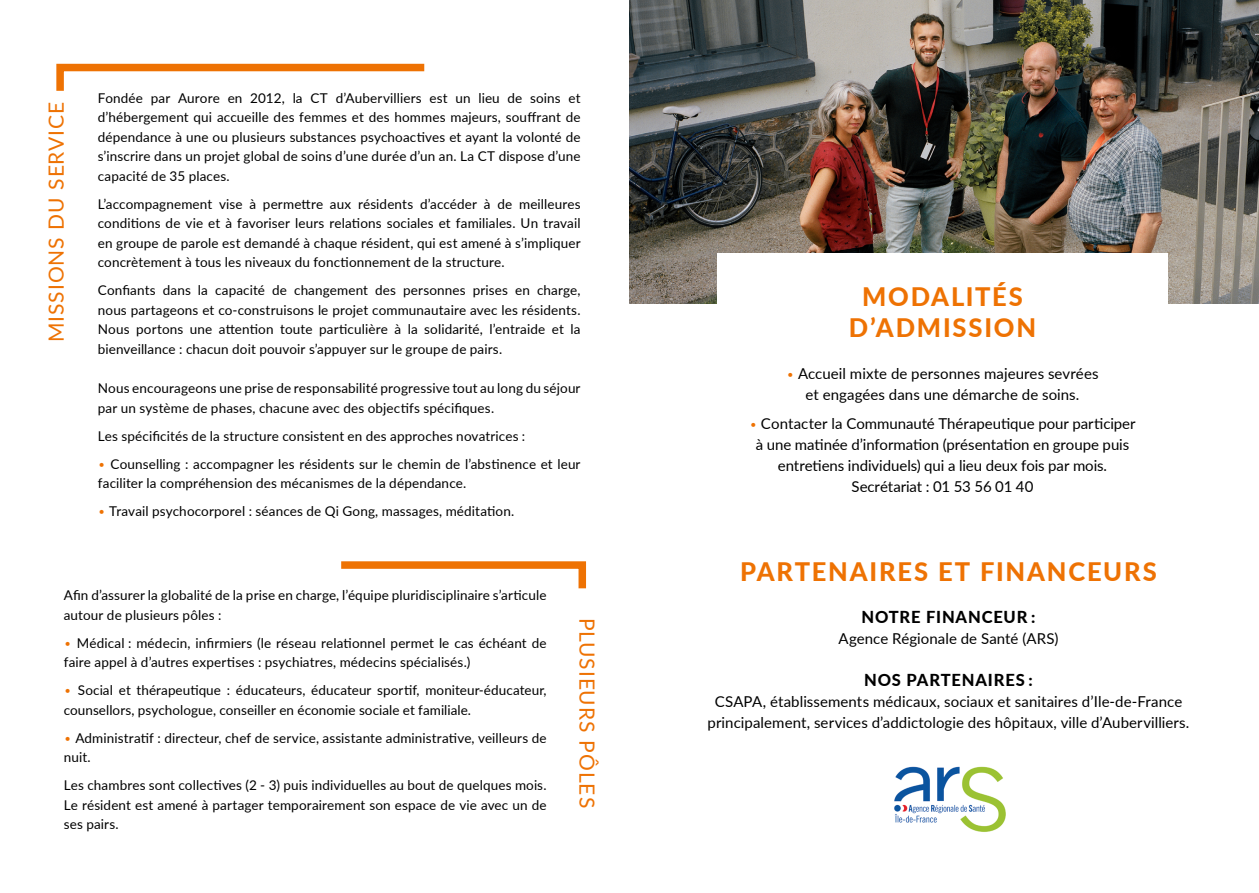
<style>
.page{position:relative;width:1259px;height:893px;background:#fff}
.page>*{position:absolute;margin:0;border:0;box-sizing:border-box;transform-origin:0 0}
.t1{font:900 25.5px/30.6px "Lato";letter-spacing:.07em;color:#ee7203;text-align:center}
.t2{font:21px "Lato";letter-spacing:.045em;color:#ee7203}
.t3{font:900 16.5px "Lato";letter-spacing:.055em;color:#000}
.t4{font:15px/21px "Lato";letter-spacing:.005em;color:#000;text-align:center}
.t5{font:13.5px/19.5px "Lato";letter-spacing:.01em;color:#000}
.s1{font-weight:300;color:#ee7203}
.s2{font-weight:300;font-size:13.5px;color:#ee7203}
</style>
<div class="page">
<img style="left:629px;top:0;width:630px;height:303px">
<svg style="left:56px;top:63px;width:369px;height:28px"></svg>
<div style="left:717px;top:253px;width:451px;height:245px;background:#fff"></div>
<img style="left:894px;top:766px;width:112px;height:66px">
<svg style="left:341px;top:561px;width:246px;height:28px"></svg>
<h2 class="t2" style="left:41px;top:342px;width:242px;rotate:-90deg">MISSIONS DU SERVICE</h2>
<p class="t5" style="left:98px;top:87px;width:484px;text-align:justify">Fondée par Aurore en 2012, la CT d’Aubervilliers est un lieu de soins et d’hébergement qui accueille des femmes et des hommes majeurs, souffrant de dépendance à une ou plusieurs substances psychoactives et ayant la volonté de s’inscrire dans un projet global de soins d’une durée d’un an. La CT dispose d’une capacité de 35 places.</p>
<p class="t5" style="left:98px;top:193px;width:484px;text-align:justify">L’accompagnement vise à permettre aux résidents d’accéder à de meilleures conditions de vie et à favoriser leurs relations sociales et familiales. Un travail en groupe de parole est demandé à chaque résident, qui est amené à s’impliquer concrètement à tous les niveaux du fonctionnement de la structure.</p>
<p class="t5" style="left:98px;top:280px;width:484px;text-align:justify">Confiants dans la capacité de changement des personnes prises en charge, nous partageons et co-construisons le projet communautaire avec les résidents.<br>Nous portons une attention toute particulière à la solidarité, l’entraide et la bienveillance : chacun doit pouvoir s’appuyer sur le groupe de pairs.</p>
<p class="t5" style="left:98px;top:378px;width:484px">Nous encourageons une prise de responsabilité progressive tout au long du séjour par un système de phases, chacune avec des objectifs spécifiques.</p>
<p class="t5" style="left:98px;top:425px;width:429px">Les spécificités de la structure consistent en des approches novatrices :</p>
<p class="t5" style="left:98px;top:453px;width:484px"><span class="s1">•</span> Counselling : accompagner les résidents sur le chemin de l’abstinence et leur faciliter la compréhension des mécanismes de la dépendance.</p>
<p class="t5" style="left:98px;top:501px;width:418px"><span class="s1">•</span> Travail psychocorporel : séances de Qi Gong, massages, méditation.</p>
<p class="t5" style="left:64px;top:585px;width:484px">Afin d’assurer la globalité de la prise en charge, l’équipe pluridisciplinaire s’articule autour de plusieurs pôles :</p>
<p class="t5" style="left:64px;top:632px;width:484px"><span class="s1">•</span> Médical : médecin, infirmiers (le réseau relationnel permet le cas échéant de faire appel à d’autres expertises : psychiatres, médecins spécialisés.)</p>
<p class="t5" style="left:64px;top:680px;width:484px"><span class="s1">•</span> Social et thérapeutique : éducateurs, éducateur sportif, moniteur-éducateur, counsellors, psychologue, conseiller en économie sociale et familiale.</p>
<p class="t5" style="left:64px;top:727px;width:484px"><span class="s1">•</span> Administratif : directeur, chef de service, assistante administrative, veilleurs de nuit.</p>
<p class="t5" style="left:64px;top:775px;width:484px;text-align:justify">Les chambres sont collectives (2 - 3) puis individuelles au bout de quelques mois.<br>Le résident est amené à partager temporairement son espace de vie avec un de ses pairs.</p>
<h2 class="t2" style="left:602px;top:618px;width:192px;rotate:90deg">PLUSIEURS PÔLES</h2>
<h1 class="t1" style="left:849px;top:280px;width:189px">MODALITÉS<br>D’ADMISSION</h1>
<p class="t4" style="left:786px;top:362px;width:313px"><span class="s2">•</span> Accueil mixte de personnes majeures sevrées et engagées dans une démarche de soins.</p>
<p class="t4" style="left:749px;top:413px;width:388px"><span class="s2">•</span> Contacter la Communauté Thérapeutique pour participer à une matinée d’information (présentation en groupe puis entretiens individuels) qui a lieu deux fois par mois.<br>Secrétariat : 01 53 56 01 40</p>
<h1 class="t1" style="left:740px;top:555px;width:418px">PARTENAIRES ET FINANCEURS</h1>
<p class="t3" style="left:861px;top:604px;width:176px">NOTRE FINANCEUR :</p>
<p class="t4" style="left:838px;top:627px;width:222px">Agence Régionale de Santé (ARS)</p>
<p class="t3" style="left:864px;top:667px;width:170px">NOS PARTENAIRES :</p>
<p class="t4" style="left:707px;top:690px;width:483px">CSAPA, établissements médicaux, sociaux et sanitaires d’Ile-de-France principalement, services d’addictologie des hôpitaux, ville d’Aubervilliers.</p>
</div>
